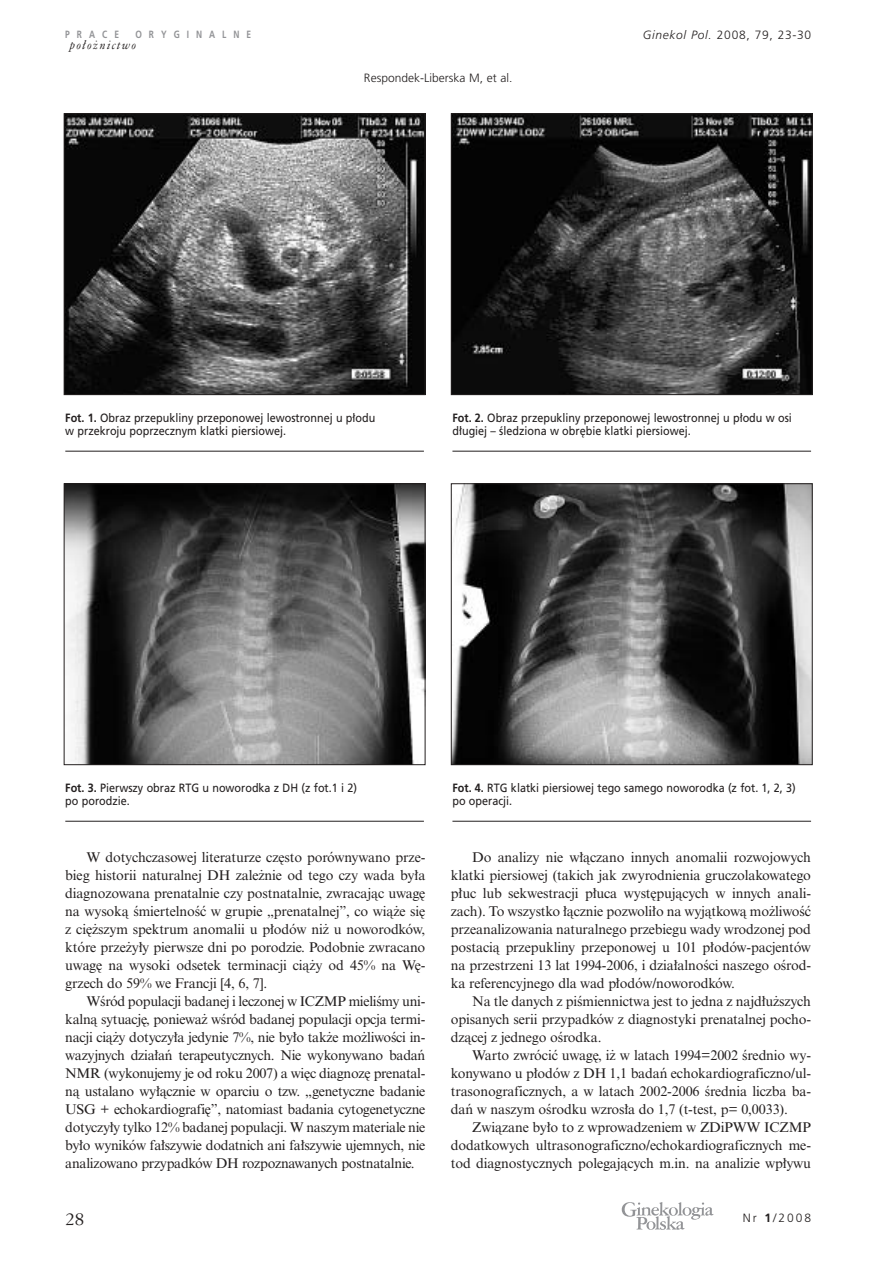
<style>
.page{position:relative;width:893px;height:1262px;background:#fff}
.page>*{position:absolute;margin:0;border:0;box-sizing:border-box;transform-origin:0 0}
.t1{font:19.5px "American Garamond PL";color:#231f1f}
.t2{font:14.1px "Times NR PL";letter-spacing:-.01em;color:#231f1f}
.t3{font:italic 13.5px "American Garamond PL";letter-spacing:.1em;color:#231f1f}
.t4{font:12px/13.5px "Pfrutiger Roman";color:#231f1f;scale:.9 1}
.t5{font:300 12px "Pfrutiger";color:#231f1f}
.t6{font:300 12px "Pfrutiger";letter-spacing:.055em;color:#231f1f}
.t7{font:700 10.5px "Pfrutiger";letter-spacing:.835em;color:#939497;scale:.8 1}
.s1{font-style:italic}
.s2{font-family:"Pfrutiger";font-weight:700}
.s3{font-weight:700}
</style>
<div class="page">
<svg style="left:621px;top:1202px;width:92px;height:27px"></svg>
<img style="left:66px;top:115px;width:357px;height:278px">
<div style="left:64px;top:113px;width:361px;height:282px;border:1px solid #231f1f"></div>
<hr style="left:65px;top:451px;width:359px;height:1px;background:#231f1f">
<img style="left:66px;top:485px;width:357px;height:278px">
<div style="left:64px;top:483px;width:361px;height:282px;border:1px solid #231f1f"></div>
<hr style="left:65px;top:821px;width:359px;height:1px;background:#231f1f">
<img style="left:453px;top:115px;width:357px;height:278px">
<div style="left:451px;top:113px;width:361px;height:282px;border:1px solid #231f1f"></div>
<hr style="left:452px;top:451px;width:359px;height:1px;background:#231f1f">
<img style="left:453px;top:485px;width:357px;height:278px">
<div style="left:451px;top:483px;width:361px;height:282px;border:1px solid #231f1f"></div>
<hr style="left:452px;top:821px;width:359px;height:1px;background:#231f1f">
<p class="t7" style="left:65px;top:31px;width:69px">PRACE</p>
<p class="t7" style="left:135px;top:31px;width:146px">ORYGINALNE</p>
<p class="t3" style="left:70px;top:40px;width:67px">po∏o˝nictwo</p>
<p class="t5" style="left:364px;top:73px;width:150px">Respondek-Liberska M, et al.</p>
<p class="t6" style="left:643px;top:31px;width:170px"><span class="s1">Ginekol Pol.</span> 2008, 79, 23-30</p>
<p class="t4" style="left:65px;top:412px;width:346px"><span class="s2">Fot. 1.</span> Obraz przepukliny przeponowej lewostronnej u p∏odu w przekroju poprzecznym klatki piersiowej.</p>
<p class="t4" style="left:452px;top:412px;width:378px"><span class="s2">Fot. 2.</span> Obraz przepukliny przeponowej lewostronnej u p∏odu w osi d∏ugiej – Êledziona w obr´bie klatki piersiowej.</p>
<p class="t4" style="left:65px;top:782px;width:325px"><span class="s2">Fot. 3.</span> Pierwszy obraz RTG u noworodka z DH (z fot.1 i 2) po porodzie.</p>
<p class="t2" style="left:87px;top:851px;width:340px">W dotychczasowej literaturze cz´sto porównywano prze-</p>
<p class="t2" style="left:65px;top:869px;width:361px">bieg historii naturalnej DH zale˝nie od tego czy wada by∏a</p>
<p class="t2" style="left:65px;top:887px;width:361px">diagnozowana prenatalnie czy postnatalnie, zwracajàc uwag´</p>
<p class="t2" style="left:65px;top:905px;width:361px">na wysokà ÊmiertelnoÊç w grupie „prenatalnej”, co wià˝e si´</p>
<p class="t2" style="left:65px;top:923px;width:361px">z ci´˝szym spektrum anomalii u p∏odów ni˝ u noworodków,</p>
<p class="t2" style="left:65px;top:941px;width:361px">które prze˝y∏y pierwsze dni po porodzie. Podobnie zwracano</p>
<p class="t2" style="left:65px;top:959px;width:361px">uwag´ na wysoki odsetek terminacji cià˝y od 45% na W´-</p>
<p class="t2" style="left:65px;top:977px;width:203px">grzech do 59% we Francji [4, 6, 7].</p>
<p class="t2" style="left:87px;top:995px;width:340px">WÊród populacji badanej i leczonej w ICZMP mieliÊmy uni-</p>
<p class="t2" style="left:65px;top:1013px;width:361px">kalnà sytuacj´, poniewa˝ wÊród badanej populacji opcja termi-</p>
<p class="t2" style="left:65px;top:1031px;width:361px">nacji cià˝y dotyczy∏a jedynie 7%, nie by∏o tak˝e mo˝liwoÊci in-</p>
<p class="t2" style="left:65px;top:1049px;width:361px">wazyjnych dzia∏aƒ terapeutycznych. Nie wykonywano badaƒ</p>
<p class="t2" style="left:65px;top:1067px;width:361px">NMR (wykonujemy je od roku 2007) a wi´c diagnoz´ prenatal-</p>
<p class="t2" style="left:65px;top:1085px;width:361px">nà ustalano wy∏àcznie w oparciu o tzw. „genetyczne badanie</p>
<p class="t2" style="left:65px;top:1103px;width:361px">USG + echokardiografi´”, natomiast badania cytogenetyczne</p>
<p class="t2" style="left:65px;top:1121px;width:361px">dotyczy∏y tylko 12% badanej populacji. W naszym materiale nie</p>
<p class="t2" style="left:65px;top:1139px;width:361px">by∏o wyników fa∏szywie dodatnich ani fa∏szywie ujemnych, nie</p>
<p class="t2" style="left:65px;top:1157px;width:350px">analizowano przypadków DH rozpoznawanych postnatalnie.</p>
<p class="t4" style="left:452px;top:782px;width:383px"><span class="s2">Fot. 4.</span> RTG klatki piersiowej tego samego noworodka (z fot. 1, 2, 3) po operacji.</p>
<p class="t2" style="left:472px;top:851px;width:340px">Do analizy nie w∏àczano innych anomalii rozwojowych</p>
<p class="t2" style="left:451px;top:869px;width:361px">klatki piersiowej (takich jak zwyrodnienia gruczolakowatego</p>
<p class="t2" style="left:451px;top:887px;width:361px">p∏uc lub sekwestracji p∏uca wyst´pujàcych w innych anali-</p>
<p class="t2" style="left:451px;top:905px;width:361px">zach). To wszystko ∏àcznie pozwoli∏o na wyjàtkowà mo˝liwoÊç</p>
<p class="t2" style="left:451px;top:923px;width:361px">przeanalizowania naturalnego przebiegu wady wrodzonej pod</p>
<p class="t2" style="left:451px;top:941px;width:361px">postacià przepukliny przeponowej u 101 p∏odów-pacjentów</p>
<p class="t2" style="left:451px;top:959px;width:361px">na przestrzeni 13 lat 1994-2006, i dzia∏alnoÊci naszego oÊrod-</p>
<p class="t2" style="left:451px;top:977px;width:285px">ka referencyjnego dla wad p∏odów/noworodków.</p>
<p class="t2" style="left:472px;top:995px;width:340px">Na tle danych z piÊmiennictwa jest to jedna z najd∏u˝szych</p>
<p class="t2" style="left:451px;top:1013px;width:361px">opisanych serii przypadków z diagnostyki prenatalnej pocho-</p>
<p class="t2" style="left:451px;top:1031px;width:152px">dzàcej z jednego oÊrodka.</p>
<p class="t2" style="left:472px;top:1049px;width:340px">Warto zwróciç uwag´, i˝ w latach 1994=2002 Êrednio wy-</p>
<p class="t2" style="left:451px;top:1067px;width:361px">konywano u p∏odów z DH 1,1 badaƒ echokardiograficzno/ul-</p>
<p class="t2" style="left:451px;top:1085px;width:361px">trasonograficznych, a w latach 2002-2006 Êrednia liczba ba-</p>
<p class="t2" style="left:451px;top:1103px;width:338px">daƒ w naszym oÊrodku wzros∏a do 1,7 (t-test, p= 0,0033).</p>
<p class="t2" style="left:472px;top:1121px;width:340px">Zwiàzane by∏o to z wprowadzeniem w ZDiPWW ICZMP</p>
<p class="t2" style="left:451px;top:1139px;width:361px">dodatkowych ultrasonograficzno/echokardiograficznych me-</p>
<p class="t2" style="left:451px;top:1157px;width:361px">tod diagnostycznych polegajàcych m.in. na analizie wp∏ywu</p>
<p class="t1" style="left:65px;top:1211px;width:21px">28</p>
<p class="t5" style="left:742px;top:1213px;width:70px">Nr <span class="s3">1</span>/2008</p>
</div>
